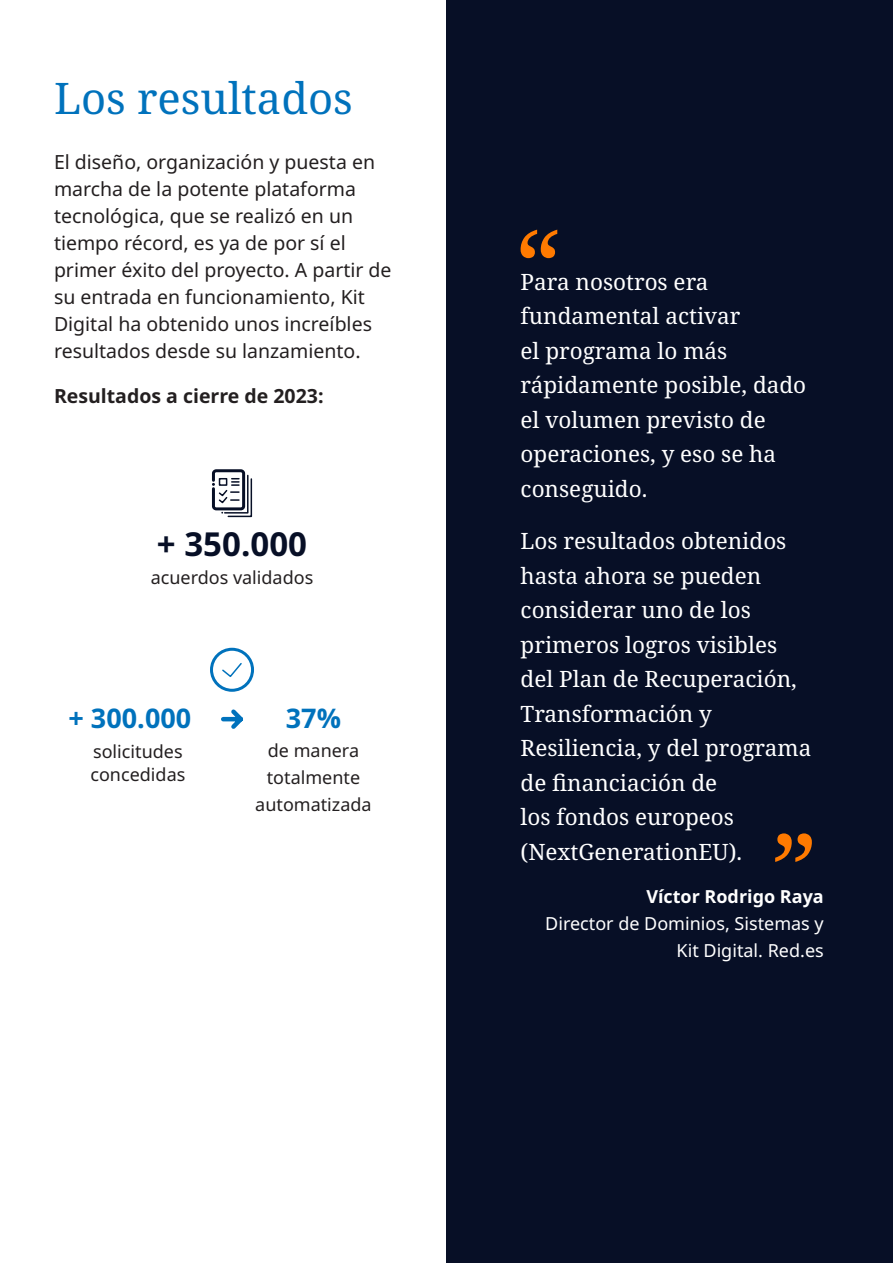
<style>
.page{position:relative;width:893px;height:1263px;background:#fff}
.page>*{position:absolute;margin:0;border:0;box-sizing:border-box;transform-origin:0 0}
.t1{font:43.5px "Noto Serif";color:#0072bc}
.t2{font:700 33px "Noto Sans";color:#070f26}
.t3{font:700 27px "Noto Sans";color:#0072bc}
.t4{font:22.5px/34.5px "Noto Serif";color:#fff}
.t5{font:19.5px/27px "Noto Sans";color:#231f20}
.t6{font:700 19.5px "Noto Sans";color:#231f20}
.t7{font:18px "Noto Sans";color:#231f20}
.t8{font:18px/27px "Noto Sans";color:#fff;text-align:right}
.t9{font:700 18px "Noto Sans";color:#fff}
</style>
<div class="page">
<div style="left:446px;top:0;width:447px;height:1263px;background:#070f26"></div>
<svg style="left:221px;top:709px;width:22px;height:20px"></svg>
<svg style="left:521px;top:230px;width:36px;height:28px"></svg>
<svg style="left:775px;top:833px;width:37px;height:29px"></svg>
<div style="left:210px;top:648px;width:44px;height:44px;border:3px solid #0072bc;border-radius:50%"></div>
<svg style="left:222px;top:663px;width:20px;height:14px"></svg>
<div style="left:212px;top:469px;width:33px;height:41px;border:3px solid #070f26;border-radius:3px"></div>
<svg style="left:212px;top:474px;width:41px;height:44px"></svg>
<p class="t1" style="left:54px;top:69px;width:300px">Los resultados</p>
<p class="t5" style="left:54px;top:149px;width:339px">El diseño, organización y puesta en marcha de la potente plataforma tecnológica, que se realizó en un tiempo récord, es ya de por sí el primer éxito del proyecto. A partir de su entrada en funcionamiento, Kit Digital ha obtenido unos increíbles resultados desde su lanzamiento.</p>
<p class="t6" style="left:54px;top:382px;width:271px">Resultados a cierre de 2023:</p>
<p class="t2" style="left:157px;top:521px;width:152px">+ 350.000</p>
<p class="t7" style="left:151px;top:564px;width:164px">acuerdos validados</p>
<p class="t3" style="left:68px;top:699px;width:124px">+ 300.000</p>
<p class="t3" style="left:286px;top:699px;width:57px">37%</p>
<p class="t7" style="left:93px;top:738px;width:91px">solicitudes</p>
<p class="t7" style="left:90px;top:762px;width:96px">concedidas</p>
<p class="t7" style="left:268px;top:738px;width:93px">de manera</p>
<p class="t7" style="left:267px;top:765px;width:95px">totalmente</p>
<p class="t7" style="left:255px;top:791px;width:118px">automatizada</p>
<p class="t4" style="left:521px;top:265px;width:287px">Para nosotros era fundamental activar<br>el programa lo más rápidamente posible, dado el volumen previsto de operaciones, y eso se ha conseguido.</p>
<p class="t4" style="left:521px;top:524px;width:292px">Los resultados obtenidos hasta ahora se pueden considerar uno de los primeros logros visibles del Plan de Recuperación,<br>Transformación y<br>Resiliencia, y del programa de financiación de<br>los fondos europeos (NextGenerationEU).</p>
<p class="t9" style="left:646px;top:884px;width:179px">Víctor Rodrigo Raya</p>
<p class="t8" style="left:545px;top:910px;width:280px">Director de Dominios, Sistemas y<br>Kit Digital. Red.es</p>
</div>
